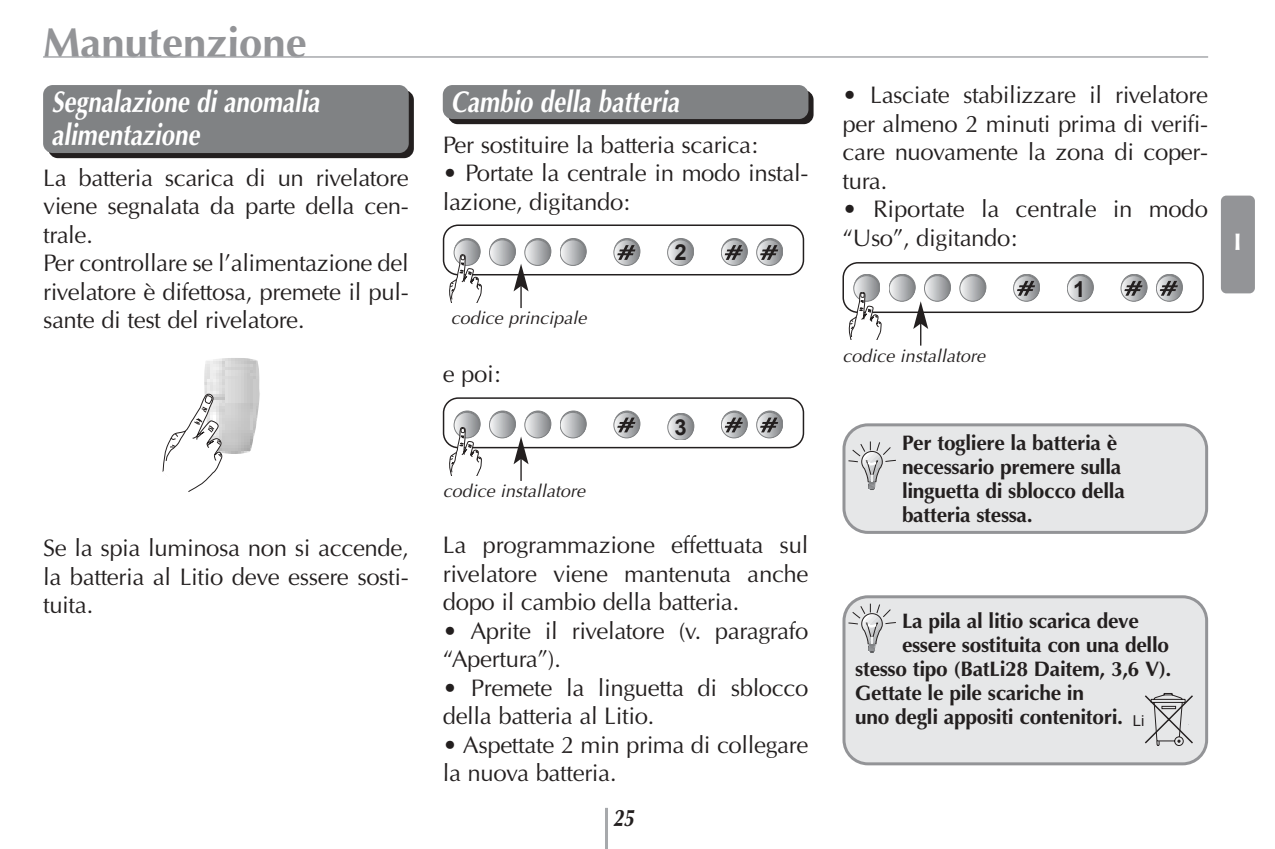
<style>
.page{position:relative;width:1275px;height:849px;background:#fff}
.page>*{position:absolute;margin:0;border:0;box-sizing:border-box;transform-origin:0 0}
.t1{font:700 42px "Optima";color:#939497}
.t2{font:italic 700 30px/33px "Optima";color:#fff;scale:.8 1}
.t3{font:24px/28.5px "Optima";letter-spacing:-.015em;color:#231f1f}
.t4{font:italic 700 24px "Optima";color:#231f1f;scale:.8 1}
.t5{font:700 24px "Optima";color:#fff}
.t6{font:700 21.9px "Arial";color:#231f1f}
.t7{font:700 21px/24px "Optima";letter-spacing:-.015em;color:#231f1f}
.t8{font:italic 18px "Optima";color:#231f1f}
</style>
<div class="page">
<hr style="left:605px;top:808px;width:3px;height:41px;background:#a7a9ac">
<div style="left:1221px;top:196px;width:34px;height:97px;background:#939497;border-radius:5px"></div>
<hr style="left:43px;top:56px;width:1165px;height:2px;background:#a7a9ac">
<div style="left:48px;top:90px;width:366px;height:68px;background:#231f1f;border-radius:10px"></div>
<div style="left:43px;top:85px;width:366px;height:68px;background:#808284;border-radius:10px"></div>
<div style="left:448px;top:90px;width:366px;height:34px;background:#231f1f;border-radius:10px"></div>
<div style="left:443px;top:85px;width:365px;height:34px;background:#808284;border-radius:10px"></div>
<div style="left:757px;top:411px;width:26px;height:26px;border:1px solid #808284;border-radius:50%"></div>
<svg style="left:757px;top:412px;width:26px;height:26px"></svg>
<div style="left:722px;top:411px;width:26px;height:26px;border:1px solid #808284;border-radius:50%"></div>
<svg style="left:721px;top:412px;width:27px;height:26px"></svg>
<div style="left:668px;top:413px;width:26px;height:26px;border:1px solid #808284;border-radius:50%"></div>
<svg style="left:668px;top:415px;width:26px;height:24px"></svg>
<div style="left:668px;top:415px;width:26px;height:24px;border:1px solid #808284;border-radius:50%"></div>
<div style="left:614px;top:411px;width:26px;height:26px;border:1px solid #808284;border-radius:50%"></div>
<svg style="left:614px;top:412px;width:26px;height:26px"></svg>
<div style="left:561px;top:411px;width:25px;height:26px;border:1px solid #808284;border-radius:50%"></div>
<svg style="left:560px;top:412px;width:27px;height:26px"></svg>
<div style="left:560px;top:412px;width:26px;height:26px;border:1px solid #808284;border-radius:50%"></div>
<div style="left:525px;top:411px;width:26px;height:26px;border:1px solid #808284;border-radius:50%"></div>
<div style="left:490px;top:411px;width:26px;height:26px;border:1px solid #808284;border-radius:50%"></div>
<div style="left:454px;top:411px;width:26px;height:26px;border:1px solid #808284;border-radius:50%"></div>
<div style="left:757px;top:238px;width:26px;height:26px;border:1px solid #808284;border-radius:50%"></div>
<div style="left:757px;top:240px;width:25px;height:26px;border:1px solid #808284;border-radius:50%"></div>
<svg style="left:757px;top:240px;width:26px;height:25px"></svg>
<div style="left:722px;top:238px;width:26px;height:26px;border:1px solid #808284;border-radius:50%"></div>
<div style="left:721px;top:240px;width:26px;height:26px;border:1px solid #808284;border-radius:50%"></div>
<svg style="left:721px;top:240px;width:27px;height:25px"></svg>
<div style="left:668px;top:238px;width:26px;height:26px;border:1px solid #808284;border-radius:50%"></div>
<svg style="left:668px;top:240px;width:26px;height:25px"></svg>
<div style="left:668px;top:240px;width:25px;height:26px;border:1px solid #808284;border-radius:50%"></div>
<div style="left:614px;top:238px;width:26px;height:26px;border:1px solid #808284;border-radius:50%"></div>
<div style="left:614px;top:240px;width:26px;height:26px;border:1px solid #808284;border-radius:50%"></div>
<svg style="left:614px;top:240px;width:26px;height:25px"></svg>
<div style="left:561px;top:238px;width:25px;height:26px;border:1px solid #808284;border-radius:50%"></div>
<svg style="left:560px;top:240px;width:27px;height:25px"></svg>
<div style="left:560px;top:240px;width:26px;height:26px;border:1px solid #808284;border-radius:50%"></div>
<div style="left:525px;top:238px;width:26px;height:26px;border:1px solid #808284;border-radius:50%"></div>
<div style="left:490px;top:238px;width:26px;height:26px;border:1px solid #808284;border-radius:50%"></div>
<div style="left:454px;top:238px;width:26px;height:26px;border:1px solid #808284;border-radius:50%"></div>
<img style="left:204px;top:358px;width:56px;height:96px">
<svg style="left:162px;top:393px;width:62px;height:99px"></svg>
<div style="left:443px;top:224px;width:361px;height:51px;border:3px solid #231f1f;border-radius:16px"></div>
<hr style="left:520px;top:286px;width:2px;height:22px;background:#231f1f">
<svg style="left:489px;top:240px;width:62px;height:51px"></svg>
<div style="left:443px;top:397px;width:361px;height:51px;border:3px solid #231f1f;border-radius:16px"></div>
<hr style="left:520px;top:459px;width:2px;height:22px;background:#231f1f">
<svg style="left:489px;top:412px;width:62px;height:52px"></svg>
<svg style="left:448px;top:240px;width:34px;height:62px"></svg>
<svg style="left:448px;top:412px;width:34px;height:63px"></svg>
<div style="left:1157px;top:274px;width:26px;height:26px;border:1px solid #808284;border-radius:50%"></div>
<svg style="left:1156px;top:276px;width:27px;height:25px"></svg>
<div style="left:1121px;top:274px;width:26px;height:26px;border:1px solid #808284;border-radius:50%"></div>
<svg style="left:1121px;top:276px;width:27px;height:25px"></svg>
<div style="left:1068px;top:274px;width:26px;height:26px;border:1px solid #808284;border-radius:50%"></div>
<svg style="left:1067px;top:276px;width:27px;height:25px"></svg>
<div style="left:1067px;top:276px;width:26px;height:25px;border:1px solid #808284;border-radius:50%"></div>
<div style="left:1014px;top:274px;width:26px;height:26px;border:1px solid #808284;border-radius:50%"></div>
<div style="left:1013px;top:276px;width:26px;height:25px;border:1px solid #808284;border-radius:50%"></div>
<svg style="left:1014px;top:276px;width:26px;height:25px"></svg>
<div style="left:960px;top:274px;width:26px;height:26px;border:1px solid #808284;border-radius:50%"></div>
<svg style="left:960px;top:276px;width:26px;height:25px"></svg>
<div style="left:960px;top:276px;width:26px;height:25px;border:1px solid #808284;border-radius:50%"></div>
<div style="left:925px;top:274px;width:26px;height:26px;border:1px solid #808284;border-radius:50%"></div>
<div style="left:889px;top:274px;width:26px;height:26px;border:1px solid #808284;border-radius:50%"></div>
<div style="left:854px;top:274px;width:26px;height:26px;border:1px solid #808284;border-radius:50%"></div>
<div style="left:842px;top:262px;width:362px;height:51px;border:3px solid #231f1f;border-radius:16px"></div>
<svg style="left:889px;top:276px;width:62px;height:70px"></svg>
<svg style="left:848px;top:276px;width:34px;height:64px"></svg>
<svg style="left:842px;top:423px;width:366px;height:111px;background:#e0e1e2"></svg>
<div style="left:842px;top:595px;width:366px;height:170px;background:#e6e7e8"></div>
<svg style="left:848px;top:603px;width:48px;height:50px;background:#d3d3d4"></svg>
<svg style="left:1143px;top:693px;width:52px;height:56px;background:#c7c7c8"></svg>
<h1 class="t1" style="left:43px;top:25px;width:265px">Manutenzione</h1>
<p class="t2" style="left:52px;top:88px;width:337px">Segnalazione di anomalia alimentazione</p>
<p class="t3" style="left:43px;top:166px;width:367px">La batteria scarica di un rivelatore viene segnalata da parte della cen&shy;trale.<br>Per controllare se l’alimentazione del rivelatore è difettosa, premete il pul&shy;sante di test del rivelatore.</p>
<p class="t3" style="left:43px;top:536px;width:367px;text-align:justify">Se la spia luminosa non si accende, la batteria al Litio deve essere sosti&shy;tuita.</p>
<p class="t2" style="left:451px;top:88px;width:287px">Cambio della batteria</p>
<p class="t3" style="left:443px;top:133px;width:316px">Per sostituire la batteria scarica:</p>
<p class="t3" style="left:443px;top:161px;width:367px">• Portate la centrale in modo instal&shy;lazione, digitando:</p>
<p class="t8" style="left:451px;top:311px;width:137px">codice principale</p>
<p class="t3" style="left:443px;top:362px;width:59px">e poi:</p>
<p class="t8" style="left:443px;top:484px;width:144px">codice installatore</p>
<p class="t6" style="left:674px;top:240px;width:14px">2</p>
<p class="t6" style="left:675px;top:415px;width:14px">3</p>
<p class="t3" style="left:443px;top:533px;width:367px;text-align:justify">La programmazione effettuata sul rivelatore viene mantenuta anche dopo il cambio della batteria.</p>
<p class="t3" style="left:443px;top:619px;width:367px">• Aprite il rivelatore (v. paragrafo “Apertura”).</p>
<p class="t3" style="left:443px;top:676px;width:367px">• Premete la linguetta di sblocco della batteria al Litio.</p>
<p class="t3" style="left:443px;top:733px;width:367px">• Aspettate 2 min prima di collegare la nuova batteria.</p>
<p class="t4" style="left:613px;top:808px;width:28px">25</p>
<p class="t3" style="left:842px;top:83px;width:367px;text-align:justify">• Lasciate stabilizzare il rivelatore per almeno 2 minuti prima di verifi&shy;care nuovamente la zona di coper&shy;tura.</p>
<p class="t3" style="left:842px;top:197px;width:367px">• Riportate la centrale in modo “Uso”, digitando:</p>
<p class="t6" style="left:1073px;top:277px;width:14px">1</p>
<p class="t8" style="left:842px;top:348px;width:144px">codice installatore</p>
<p class="t5" style="left:1234px;top:232px;width:9px">I</p>
<p class="t7" style="left:902px;top:433px;width:224px">Per togliere la batteria è necessario premere sulla linguetta di sblocco della batteria stessa.</p>
<p class="t7" style="left:902px;top:611px;width:238px">La pila al litio scarica deve</p>
<p class="t7" style="left:902px;top:635px;width:269px">essere sostituita con una dello</p>
<p class="t7" style="left:855px;top:659px;width:318px">stesso tipo (BatLi28 Daitem, 3,6 V).</p>
<p class="t7" style="left:855px;top:683px;width:230px">Gettate le pile scariche in</p>
<p class="t7" style="left:855px;top:707px;width:291px">uno degli appositi contenitori. <sub>Li</sub></p>
</div>
